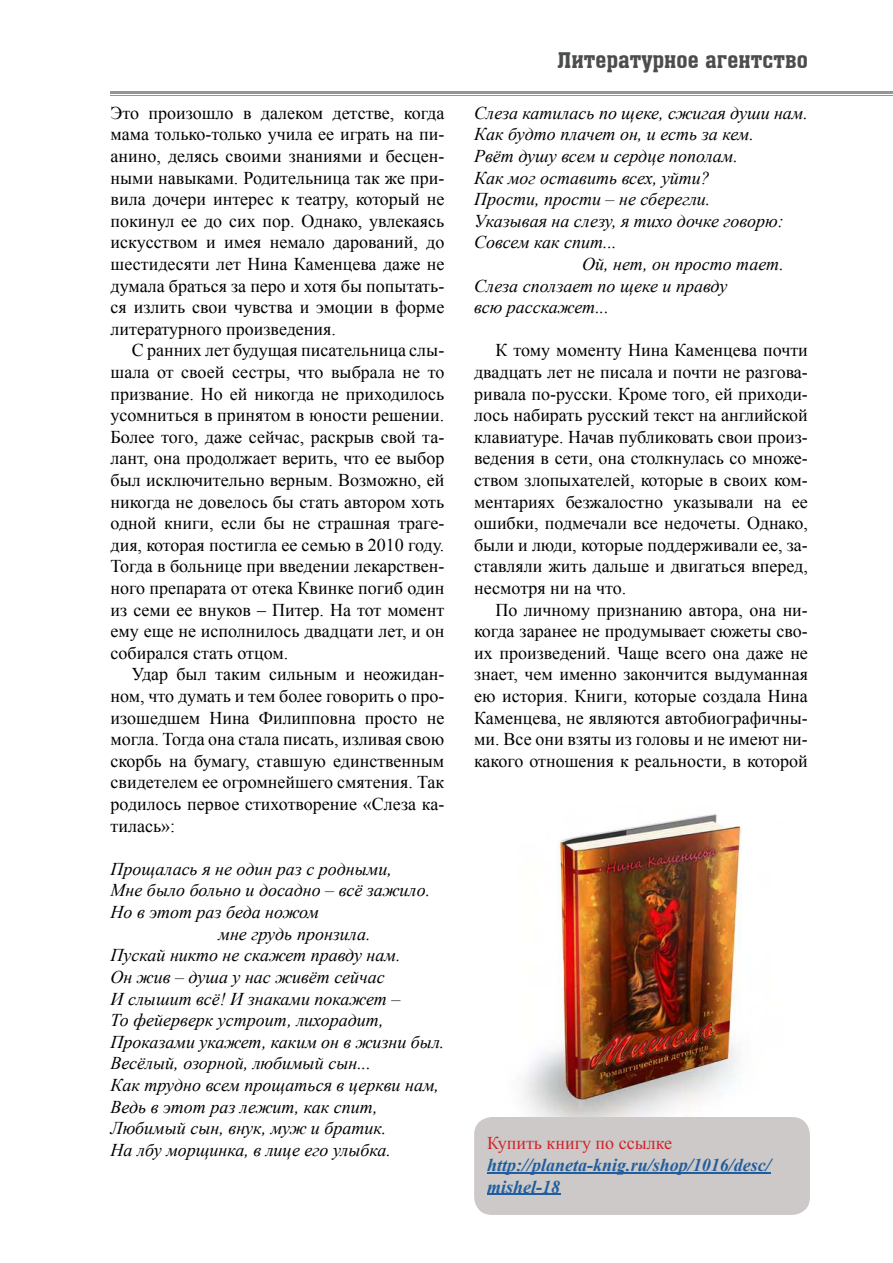
<style>
.page{position:relative;width:893px;height:1263px;background:#fff}
.page>*{position:absolute;margin:0;border:0;box-sizing:border-box;transform-origin:0 0}
.t1{font:21px "a Assuan";color:#4c4d4f}
.t2{font:18px/21.6px "Times New Roman";color:#000;text-align:justify}
.t3{font:italic 18px "Times New Roman";color:#000}
.t4{font:italic 700 18px/21.6px "Times New Roman";color:#205d9e}
.t5{font:18px "Times New Roman";color:#d12229}
</style>
<div class="page">
<hr style="left:111px;top:92px;width:782px;height:2px;background:#939597">
<hr style="left:111px;top:95px;width:782px;height:1px;background:#939597">
<img style="left:523px;top:814px;width:283px;height:309px">
<div style="left:474px;top:1117px;width:336px;height:98px;background:#cdc9c8;border-radius:18px"></div>
<hr style="left:487px;top:1172px;width:284px;height:2px;background:#205d9e">
<hr style="left:487px;top:1193px;width:73px;height:2px;background:#205d9e">
<p class="t2" style="left:111px;top:101px;width:335px">Это произошло в далеком детстве, когда мама только-только учила ее играть на пи&shy;анино, делясь своими знаниями и бесцен&shy;ными навыками. Родительница так же при&shy;вила дочери интерес к театру, который не покинул ее до сих пор. Однако, увлекаясь искусством и имея немало дарований, до шестидесяти лет Нина Каменцева даже не думала браться за перо и хотя бы попытать&shy;ся излить свои чувства и эмоции в форме литературного произведения.</p>
<p class="t2" style="left:111px;top:339px;width:335px;text-indent:21px">С ранних лет будущая писательница слы&shy;шала от своей сестры, что выбрала не то призвание. Но ей никогда не приходилось усомниться в принятом в юности решении.<br>Более того, даже сейчас, раскрыв свой та&shy;лант, она продолжает верить, что ее выбор был исключительно верным. Возможно, ей никогда не довелось бы стать автором хоть одной книги, если бы не страшная траге&shy;дия, которая постигла ее семью в 2010 году.<br>Тогда в больнице при введении лекарствен&shy;ного препарата от отека Квинке погиб один из семи ее внуков – Питер. На тот момент ему еще не исполнилось двадцати лет, и он собирался стать отцом.</p>
<p class="t2" style="left:111px;top:663px;width:335px;text-indent:21px">Удар был таким сильным и неожидан&shy;ном, что думать и тем более говорить о про&shy;изошедшем Нина Филипповна просто не могла. Тогда она стала писать, изливая свою скорбь на бумагу, ставшую единственным свидетелем ее огромнейшего смятения. Так родилось первое стихотворение «Слеза ка&shy;тилась»:</p>
<p class="t3" style="left:111px;top:856px;width:283px">Прощалась я не один раз с родными,</p>
<p class="t3" style="left:111px;top:878px;width:321px">Мне было больно и досадно – всё зажило.</p>
<p class="t3" style="left:111px;top:900px;width:210px">Но в этот раз беда ножом</p>
<p class="t3" style="left:219px;top:921px;width:153px">мне грудь пронзила.</p>
<p class="t3" style="left:111px;top:943px;width:291px">Пускай никто не скажет правду нам.</p>
<p class="t3" style="left:111px;top:964px;width:276px">Он жив – душа у нас живёт сейчас</p>
<p class="t3" style="left:111px;top:986px;width:291px">И слышит всё! И знаками покажет –</p>
<p class="t3" style="left:111px;top:1008px;width:275px">То фейерверк устроит, лихорадит,</p>
<p class="t3" style="left:111px;top:1029px;width:335px">Проказами укажет, каким он в жизни был.</p>
<p class="t3" style="left:111px;top:1051px;width:262px">Весёлый, озорной, любимый сын...</p>
<p class="t3" style="left:111px;top:1072px;width:330px">Как трудно всем прощаться в церкви нам,</p>
<p class="t3" style="left:111px;top:1094px;width:269px">Ведь в этот раз лежит, как спит,</p>
<p class="t3" style="left:111px;top:1116px;width:277px">Любимый сын, внук, муж и братик.</p>
<p class="t3" style="left:111px;top:1137px;width:282px">На лбу морщинка, в лице его улыбка.</p>
<p class="t1" style="left:557px;top:49px;width:252px">Литературное агентство</p>
<p class="t3" style="left:474px;top:100px;width:335px">Слеза катилась по щеке, сжигая души нам.</p>
<p class="t3" style="left:474px;top:122px;width:281px">Как будто плачет он, и есть за кем.</p>
<p class="t3" style="left:474px;top:144px;width:265px">Рвёт душу всем и сердце пополам.</p>
<p class="t3" style="left:474px;top:165px;width:237px">Как мог оставить всех, уйти?</p>
<p class="t3" style="left:474px;top:187px;width:238px">Прости, прости – не сберегли.</p>
<p class="t3" style="left:474px;top:208px;width:311px">Указывая на слезу, я тихо дочке говорю:</p>
<p class="t3" style="left:474px;top:230px;width:144px">Совсем как спит...</p>
<p class="t3" style="left:582px;top:252px;width:203px">Ой, нет, он просто тает.</p>
<p class="t3" style="left:474px;top:273px;width:255px">Слеза сползает по щеке и правду</p>
<p class="t3" style="left:474px;top:295px;width:136px">всю расскажет...</p>
<p class="t2" style="left:474px;top:339px;width:335px;text-indent:21px">К тому моменту Нина Каменцева почти двадцать лет не писала и почти не разгова&shy;ривала по-русски. Кроме того, ей приходи&shy;лось набирать русский текст на английской клавиатуре. Начав публиковать свои произ&shy;ведения в сети, она столкнулась со множе&shy;ством злопыхателей, которые в своих ком&shy;ментариях безжалостно указывали на ее ошибки, подмечали все недочеты. Однако, были и люди, которые поддерживали ее, за&shy;ставляли жить дальше и двигаться вперед, несмотря ни на что.</p>
<p class="t2" style="left:474px;top:598px;width:335px;text-indent:21px">По личному признанию автора, она ни&shy;когда заранее не продумывает сюжеты сво&shy;их произведений. Чаще всего она даже не знает, чем именно закончится выдуманная ею история. Книги, которые создала Нина Каменцева, не являются автобиографичны&shy;ми. Все они взяты из головы и не имеют ни&shy;какого отношения к реальности, в которой</p>
<p class="t5" style="left:487px;top:1130px;width:186px">Купить книгу по ссылке</p>
<p class="t4" style="left:487px;top:1153px;width:285px">http://planeta-knig.ru/shop/1016/desc/ mishel-18</p>
</div>
